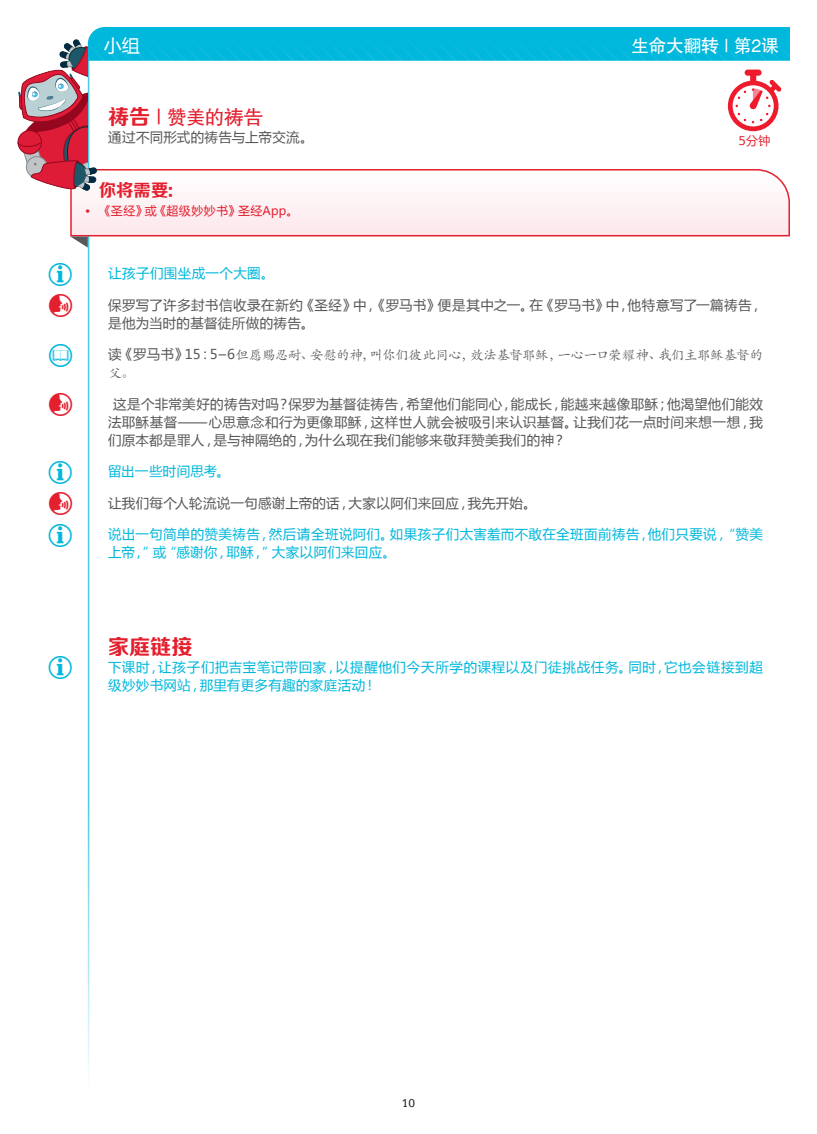
<style>
.page{position:relative;width:817px;height:1134px;background:#fff}
.page>*{position:absolute;margin:0;border:0;box-sizing:border-box;transform-origin:0 0}
.t1{font:21px "FZZCHJW GB1 0";color:#e41f2e}
.t2{font:19.5px "FZHTJW GB1 0";letter-spacing:-.025em;color:#e41f2e}
.t3{font:18px "FZHTJW GB1 0";letter-spacing:-.025em;color:#fff}
.t4{font:18px "Microsoft Ya Hei";color:#fff}
.t5{font:17.25px "FZZCHJW GB1 0";color:#e41f2e}
.t6{font:13.5px/18px "Microsoft Ya Hei";letter-spacing:.025em;color:#57585a}
.t7{font:13.5px/18px "Microsoft Ya Hei";letter-spacing:.03em;color:#00b7dc}
.t8{font:13.5px/18px "ST Kaiti SC";letter-spacing:-.03em;color:#57585a}
.t9{font:12px "Microsoft Ya Hei";letter-spacing:.035em;color:#e41f2e}
.t10{font:12px "Serifa";color:#231f20}
.s1{font-family:"FZZCHJW GB1 0";font-size:21px}
.s2{font-size:21px}
.s3{font-family:"DejaVu Sans"}
.s4{font-family:"Microsoft Ya Hei"}
</style>
<div class="page">
<hr style="left:88px;top:54px;width:1px;height:1033px;background:#4cc7e6">
<svg style="left:70px;top:191px;width:720px;height:46px"></svg>
<svg style="left:70px;top:236px;width:18px;height:12px"></svg>
<svg style="left:18px;top:27px;width:771px;height:164px"></svg>
<h3 class="t4" style="left:104px;top:33px;width:38px">小组</h3>
<h3 class="t3" style="left:631px;top:36px;width:149px">生命大翻转 | 第2课</h3>
<h2 class="t2" style="left:108px;top:106px;width:157px"><span class="s1">祷告</span> <span class="s2">|</span> 赞美的祷告</h2>
<p class="t6" style="left:108px;top:128px;width:207px">通过不同形式的祷告与上帝交流。</p>
<p class="t5" style="left:99px;top:180px;width:76px">你将需要:</p>
<p class="t9" style="left:85px;top:203px;width:215px">• 《圣经》或《超级妙妙书》圣经App。</p>
<p class="t9" style="left:738px;top:133px;width:34px"><span class="s3">5</span>分钟</p>
<p class="t7" style="left:108px;top:264px;width:168px">让孩子们围坐成一个大圈。</p>
<p class="t6" style="left:108px;top:296px;width:656px">保罗写了许多封书信收录在新约《圣经》中，《罗马书》便是其中之一。在《罗马书》中，他特意写了一篇祷告，是他为当时的基督徒所做的祷告。</p>
<p class="t8" style="left:108px;top:346px;width:656px"><span class="s4">读《罗马书》15：5–6</span>但愿赐忍耐、安慰的神，叫你们彼此同心，效法基督耶稣，一心一口荣耀神、我们主耶稣基督的父。</p>
<p class="t6" style="left:108px;top:395px;width:656px;text-align:justify;text-indent:5px">这是个非常美好的祷告对吗？保罗为基督徒祷告，希望他们能同心，能成长，能越来越像耶稣；他渴望他们能效法耶稣基督—心思意念和行为更像耶稣，这样世人就会被吸引来认识基督。让我们花一点时间来想一想，我们原本都是罪人，是与神隔绝的，为什么现在我们能够来敬拜赞美我们的神？</p>
<p class="t7" style="left:108px;top:462px;width:123px">留出一些时间思考。</p>
<p class="t6" style="left:108px;top:494px;width:430px">让我们每个人轮流说一句感谢上帝的话，大家以阿们来回应，我先开始。</p>
<p class="t7" style="left:108px;top:525px;width:656px">说出一句简单的赞美祷告，然后请全班说阿们。如果孩子们太害羞而不敢在全班面前祷告，他们只要说，“赞美上帝，”或“感谢你，耶稣，”大家以阿们来回应。</p>
<h1 class="t1" style="left:108px;top:635px;width:86px">家庭链接</h1>
<p class="t7" style="left:108px;top:658px;width:656px">下课时，让孩子们把吉宝笔记带回家，以提醒他们今天所学的课程以及门徒挑战任务。同时，它也会链接到超级妙妙书网站，那里有更多有趣的家庭活动！</p>
<p class="t10" style="left:402px;top:1096px;width:15px">10</p>
</div>
